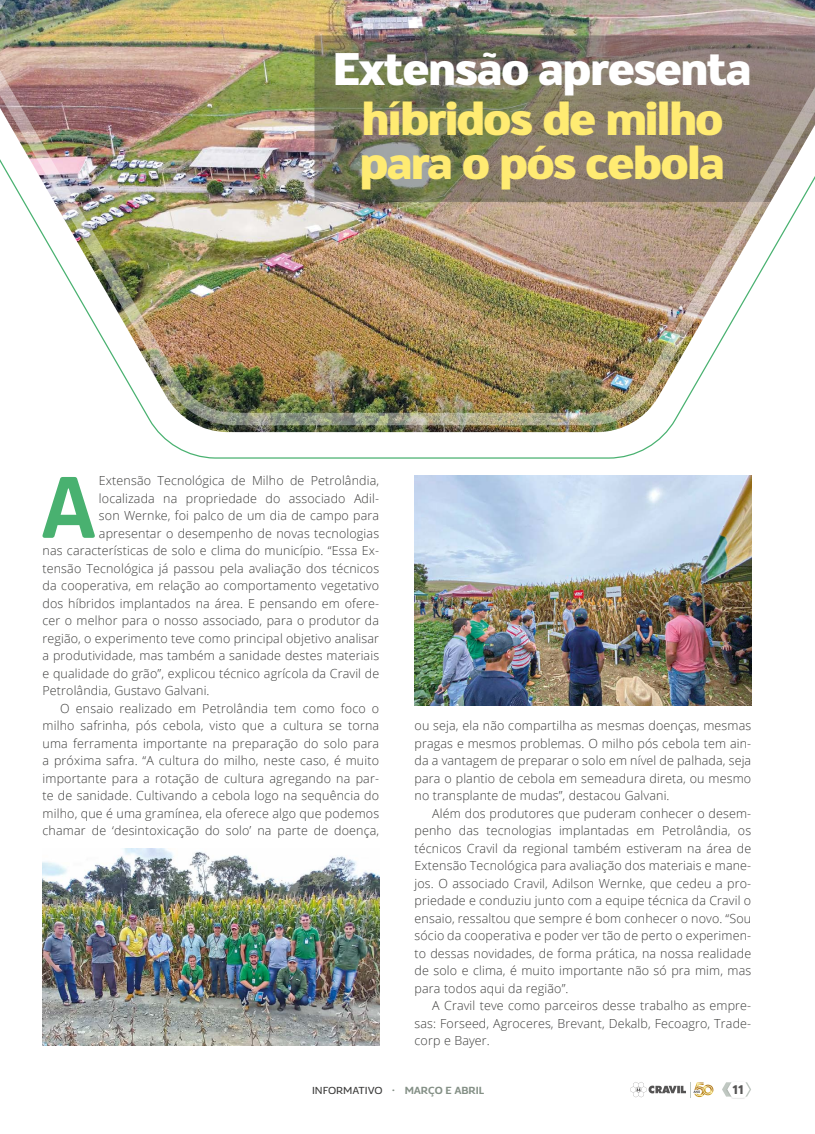
<style>
.page{position:relative;width:815px;height:1134px;background:#fff}
.page>*{position:absolute;margin:0;border:0;box-sizing:border-box;transform-origin:0 0}
.t1{font:600 90.88px "Config Rounded";color:#49b170}
.t2{font:700 43.75px/43.8px "Oliviar Sans";letter-spacing:-.02em;color:#ffeb72}
.t3{font:700 43.75px "Oliviar Sans";letter-spacing:-.01em;color:#fff}
.t4{font:300 12.5px/17.5px "Open Sans";letter-spacing:.01em;color:#3c3c3b;text-align:justify}
.t5{font:700 12.5px "Giga Sans";color:#555454}
.t6{font:300 10px "Oliviar Sans";letter-spacing:-.01em;color:#3c3c3b}
.s1{font-weight:400;color:#849086}
.s2{font-weight:600;color:#849086}
</style>
<div class="page">
<img style="left:43px;top:848px;width:336px;height:197px">
<img style="left:415px;top:476px;width:336px;height:229px">
<svg style="left:153px;top:426px;width:519px;height:33px"></svg>
<img style="left:0;top:0;width:815px;height:426px">
<img style="left:732px;top:1098px;width:13px;height:1px">
<svg style="left:722px;top:1082px;width:29px;height:16px"></svg>
<svg style="left:631px;top:1082px;width:82px;height:15px"></svg>
<h2 class="t3" style="left:333px;top:42px;width:419px">Extensão apresenta</h2>
<h2 class="t2" style="left:360px;top:99px;width:366px">híbridos de milho para o pós cebola</h2>
<h1 class="t1" style="left:39px;top:453px;width:60px">A</h1>
<p class="t4" style="left:99px;top:472px;width:282px">Extensão Tecnológica de Milho de Petrolândia,</p>
<p class="t4" style="left:99px;top:489px;width:282px">localizada na propriedade do associado Adil-</p>
<p class="t4" style="left:99px;top:507px;width:282px">son Wernke, foi palco de um dia de campo para</p>
<p class="t4" style="left:99px;top:524px;width:282px">apresentar o desempenho de novas tecnologias</p>
<p class="t4" style="left:43px;top:542px;width:338px">nas características de solo e clima do município. “Essa Ex-</p>
<p class="t4" style="left:43px;top:559px;width:338px">tensão Tecnológica já passou pela avaliação dos técnicos</p>
<p class="t4" style="left:43px;top:577px;width:338px">da cooperativa, em relação ao comportamento vegetativo</p>
<p class="t4" style="left:43px;top:594px;width:338px">dos híbridos implantados na área. E pensando em ofere-</p>
<p class="t4" style="left:43px;top:612px;width:338px">cer o melhor para o nosso associado, para o produtor da</p>
<p class="t4" style="left:43px;top:629px;width:338px">região, o experimento teve como principal objetivo analisar</p>
<p class="t4" style="left:43px;top:647px;width:338px">a produtividade, mas também a sanidade destes materiais</p>
<p class="t4" style="left:43px;top:664px;width:338px">e qualidade do grão”, explicou técnico agrícola da Cravil de</p>
<p class="t4" style="left:43px;top:682px;width:169px">Petrolândia, Gustavo Galvani.</p>
<p class="t4" style="left:60px;top:699px;width:320px">O ensaio realizado em Petrolândia tem como foco o</p>
<p class="t4" style="left:43px;top:717px;width:338px">milho safrinha, pós cebola, visto que a cultura se torna</p>
<p class="t4" style="left:43px;top:734px;width:338px">uma ferramenta importante na preparação do solo para</p>
<p class="t4" style="left:43px;top:752px;width:338px">a próxima safra. “A cultura do milho, neste caso, é muito</p>
<p class="t4" style="left:43px;top:769px;width:338px">importante para a rotação de cultura agregando na par-</p>
<p class="t4" style="left:43px;top:787px;width:338px">te de sanidade. Cultivando a cebola logo na sequência do</p>
<p class="t4" style="left:43px;top:804px;width:338px">milho, que é uma gramínea, ela oferece algo que podemos</p>
<p class="t4" style="left:43px;top:822px;width:338px">chamar de ‘desintoxicação do solo’ na parte de doença,</p>
<p class="t4" style="left:415px;top:717px;width:338px">ou seja, ela não compartilha as mesmas doenças, mesmas pragas e mesmos problemas. O milho pós cebola tem ain&shy;da a vantagem de preparar o solo em nível de palhada, seja para o plantio de cebola em semeadura direta, ou mesmo no transplante de mudas”, destacou Galvani.</p>
<p class="t4" style="left:415px;top:804px;width:338px;text-indent:18px">Além dos produtores que puderam conhecer o desem&shy;penho das tecnologias implantadas em Petrolândia, os técnicos Cravil da regional também estiveram na área de Extensão Tecnológica para avaliação dos materiais e mane&shy;jos. O associado Cravil, Adilson Wernke, que cedeu a pro&shy;priedade e conduziu junto com a equipe técnica da Cravil o ensaio, ressaltou que sempre é bom conhecer o novo. “Sou sócio da cooperativa e poder ver tão de perto o experimen&shy;to dessas novidades, de forma prática, na nossa realidade de solo e clima, é muito importante não só pra mim, mas para todos aqui da região”.</p>
<p class="t4" style="left:415px;top:997px;width:338px;text-indent:18px">A Cravil teve como parceiros desse trabalho as empre&shy;sas: Forseed, Agroceres, Brevant, Dekalb, Fecoagro, Trade&shy;corp e Bayer.</p>
<p class="t6" style="left:312px;top:1084px;width:174px">INFORMATIVO <span class="s1">•</span> <span class="s2">MARÇO E ABRIL</span></p>
<p class="t5" style="left:733px;top:1082px;width:13px">11</p>
</div>
